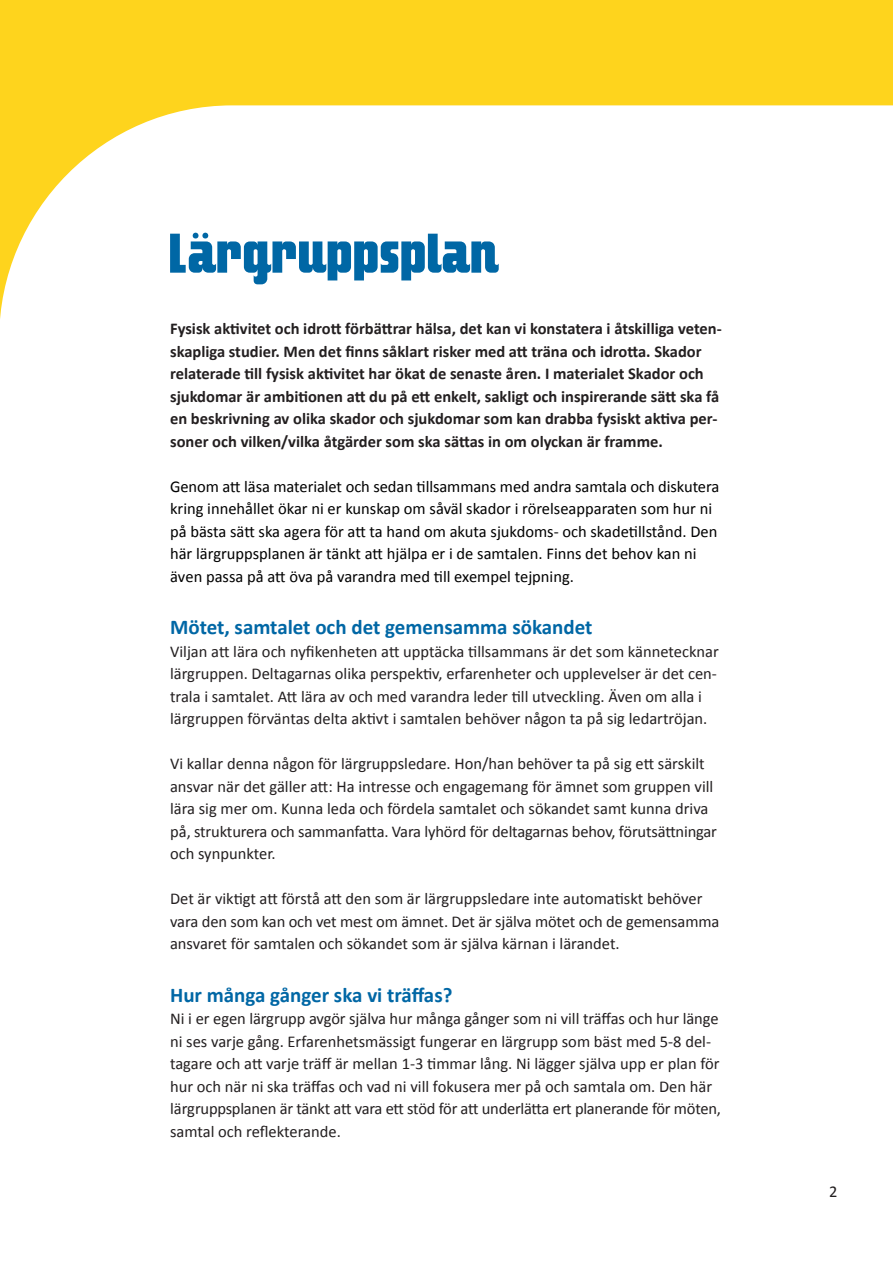
<style>
.page{position:relative;width:893px;height:1263px;background:#fff}
.page>*{position:absolute;margin:0;border:0;box-sizing:border-box;transform-origin:0 0}
.t1{font:78px "Makimango";letter-spacing:-.01em;color:#0067a5}
.t2{font:700 21px "Calibri";color:#0067a5}
.t3{font:16.5px/22.5px "Calibri";color:#231f20}
.t4{font:700 16.5px/22.5px "Calibri";color:#231f20}
.t5{font:16.5px/22.5px "Calibri";color:#000001}
</style>
<div class="page">
<svg style="left:0;top:0;width:893px;height:319px"></svg>
<h1 class="t1" style="left:170px;top:210px;width:330px">Lärgruppsplan</h1>
<p class="t4" style="left:170px;top:317px;width:553px">Fysisk aktivitet och idrott förbättrar hälsa, det kan vi konstatera i åtskilliga veten&shy;skapliga studier. Men det finns såklart risker med att träna och idrotta. Skador relaterade till fysisk aktivitet har ökat de senaste åren. I materialet Skador och sjukdomar är ambitionen att du på ett enkelt, sakligt och inspirerande sätt ska få en beskrivning av olika skador och sjukdomar som kan drabba fysiskt aktiva per&shy;soner och vilken/vilka åtgärder som ska sättas in om olyckan är framme.</p>
<p class="t5" style="left:170px;top:475px;width:551px">Genom att läsa materialet och sedan tillsammans med andra samtala och diskutera kring innehållet ökar ni er kunskap om såväl skador i rörelseapparaten som hur ni på bästa sätt ska agera för att ta hand om akuta sjukdoms- och skadetillstånd. Den här lärgruppsplanen är tänkt att hjälpa er i de samtalen. Finns det behov kan ni även passa på att öva på varandra med till exempel tejpning.</p>
<p class="t2" style="left:170px;top:614px;width:424px">Mötet, samtalet och det gemensamma sökandet</p>
<p class="t3" style="left:170px;top:640px;width:550px">Viljan att lära och nyfikenheten att upptäcka tillsammans är det som kännetecknar lärgruppen. Deltagarnas olika perspektiv, erfarenheter och upplevelser är det cen&shy;trala i samtalet. Att lära av och med varandra leder till utveckling. Även om alla i lärgruppen förväntas delta aktivt i samtalen behöver någon ta på sig ledartröjan.</p>
<p class="t3" style="left:170px;top:752px;width:548px">Vi kallar denna någon för lärgruppsledare. Hon/han behöver ta på sig ett särskilt ansvar när det gäller att: Ha intresse och engagemang för ämnet som gruppen vill lära sig mer om. Kunna leda och fördela samtalet och sökandet samt kunna driva på, strukturera och sammanfatta. Vara lyhörd för deltagarnas behov, förutsättningar och synpunkter.</p>
<p class="t3" style="left:170px;top:888px;width:551px">Det är viktigt att förstå att den som är lärgruppsledare inte automatiskt behöver vara den som kan och vet mest om ämnet. Det är själva mötet och de gemensamma ansvaret för samtalen och sökandet som är själva kärnan i lärandet.</p>
<p class="t2" style="left:170px;top:981px;width:284px">Hur många gånger ska vi träffas?</p>
<p class="t3" style="left:170px;top:1007px;width:552px">Ni i er egen lärgrupp avgör själva hur många gånger som ni vill träffas och hur länge ni ses varje gång. Erfarenhetsmässigt fungerar en lärgrupp som bäst med 5-8 del&shy;tagare och att varje träff är mellan 1-3 timmar lång. Ni lägger själva upp er plan för hur och när ni ska träffas och vad ni vill fokusera mer på och samtala om. Den här lärgruppsplanen är tänkt att vara ett stöd för att underlätta ert planerande för möten, samtal och reflekterande.</p>
<p class="t3" style="left:829px;top:1180px;width:10px">2</p>
</div>
